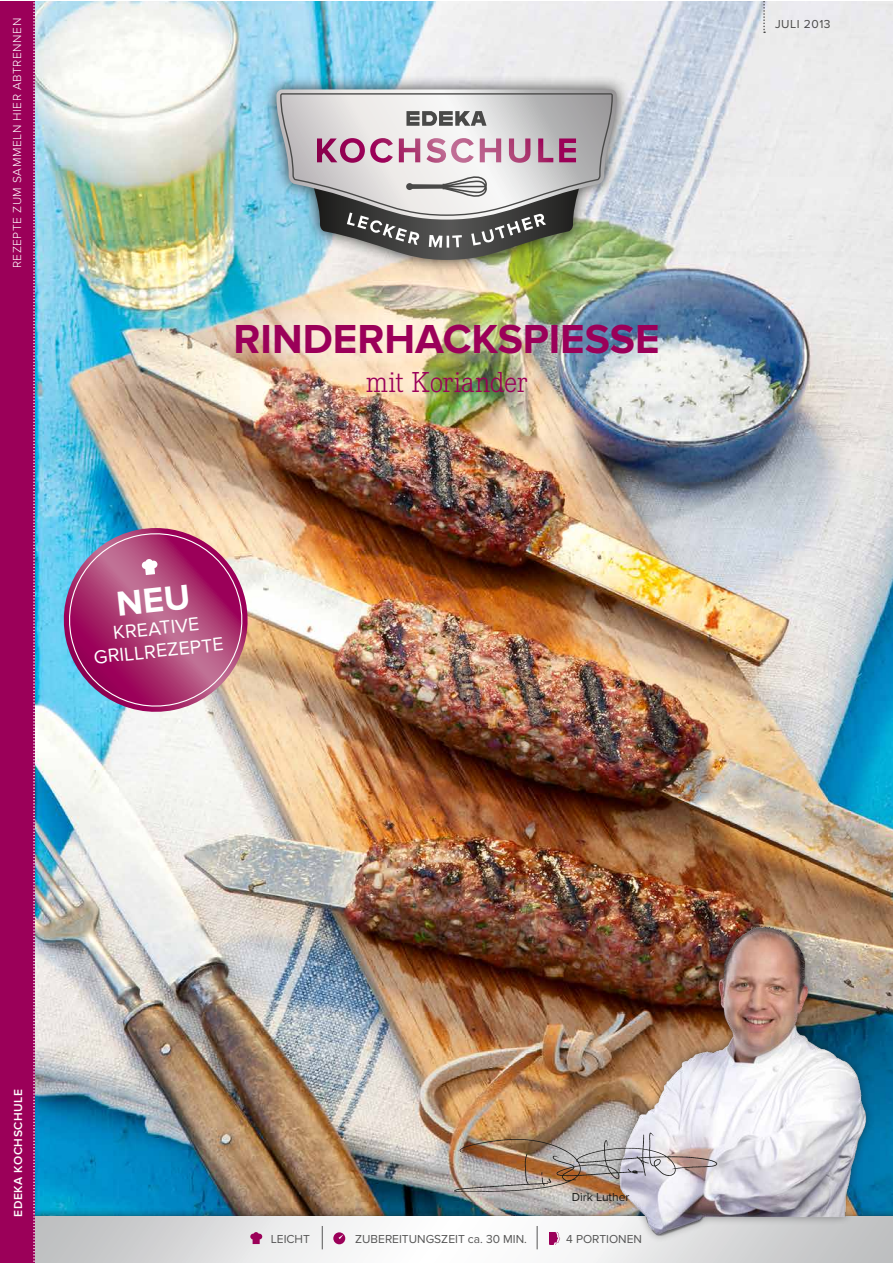
<style>
.page{position:relative;width:893px;height:1263px;background:#fff}
.page>*{position:absolute;margin:0;border:0;box-sizing:border-box;transform-origin:0 0}
.t1{font:700 42px "Proxima Nova";color:#9b0059}
.t2{font:300 30px "Corporate E";letter-spacing:-.015em;color:#9b0059}
.t3{font:19.5px/22.5px "Proxima Nova";color:#fff;text-align:center}
.t4{font:12px "Proxima Nova";color:#565656}
.t5{font:300 12px "Proxima Nova";letter-spacing:.045em;color:#fff}
.t6{font:600 12px "Proxima Nova";letter-spacing:.045em;color:#fff}
.t7{font:12px "Proxima Nova";color:#1a1a18}
.t8{font:12px "Proxima Nova";letter-spacing:.045em;color:#494948}
</style>
<div class="page">
<img style="left:35px;top:1px;width:857px;height:1207px">
<img style="left:173px;top:305px;width:353px;height:64px">
<div style="left:263px;top:76px;width:367px;height:198px;background:#1a1a18;opacity:.8"></div>
<svg style="left:276px;top:89px;width:341px;height:171px;background:#acacac"></svg>
<svg style="left:763px;top:1px;width:2px;height:32px"></svg>
<div style="left:0;top:1208px;width:892px;height:55px;background:#1a1a18;opacity:.7"></div>
<svg style="left:35px;top:1217px;width:857px;height:46px"></svg>
<div style="left:612px;top:918px;width:263px;height:325px;background:#1a1a18;opacity:.5"></div>
<img style="left:610px;top:906px;width:270px;height:330px">
<img style="left:451px;top:1128px;width:270px;height:69px">
<div style="left:0;top:1px;width:34px;height:1262px;background:#9b0059"></div>
<svg style="left:33px;top:1px;width:2px;height:1262px"></svg>
<svg style="left:250px;top:1232px;width:12px;height:12px"></svg>
<svg style="left:333px;top:1232px;width:12px;height:12px"></svg>
<svg style="left:550px;top:1232px;width:10px;height:12px"></svg>
<svg style="left:537px;top:1226px;width:1px;height:23px"></svg>
<svg style="left:322px;top:1226px;width:1px;height:23px"></svg>
<svg style="left:55px;top:526px;width:201px;height:194px;background:#ab6c95"></svg>
<p class="t5" style="left:10px;top:268px;width:252px;rotate:-90deg">REZEPTE ZUM SAMMELN HIER ABTRENNEN</p>
<h1 class="t1" style="left:233px;top:315px;width:427px">RINDERHACKSPIESSE</h1>
<h2 class="t2" style="left:366px;top:366px;width:163px">mit Koriander</h2>
<h3 class="t3" style="left:90px;top:624px;width:132px;rotate:-6deg">KREATIVE<br>GRILLREZEPTE</h3>
<p class="t8" style="left:775px;top:17px;width:57px">JULI 2013</p>
<p class="t6" style="left:11px;top:1217px;width:129px;rotate:-90deg">EDEKA KOCHSCHULE</p>
<p class="t7" style="left:572px;top:1190px;width:59px">Dirk Luther</p>
<p class="t4" style="left:271px;top:1232px;width:41px">LEICHT</p>
<p class="t4" style="left:355px;top:1232px;width:173px">ZUBEREITUNGSZEIT ca. 30 MIN.</p>
<p class="t4" style="left:566px;top:1232px;width:77px">4 PORTIONEN</p>
</div>
